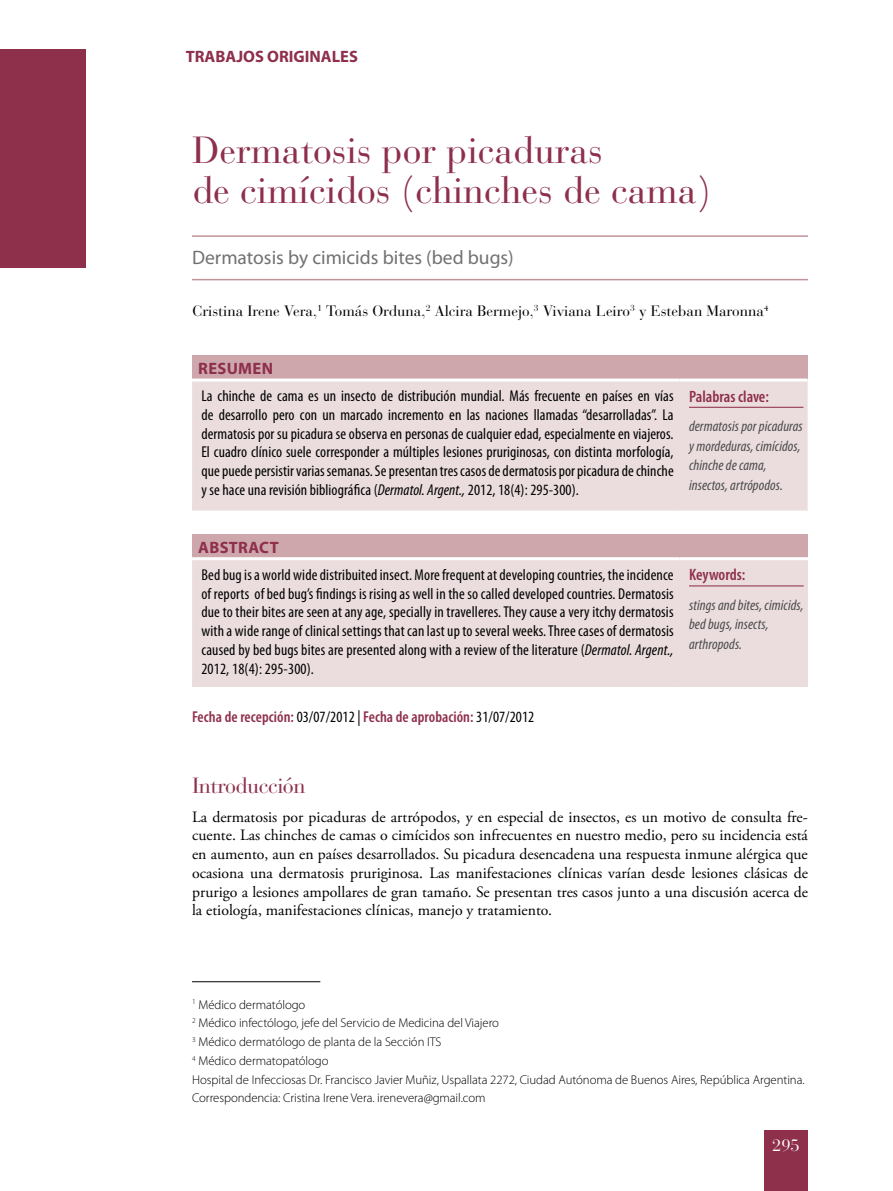
<style>
.page{position:relative;width:893px;height:1191px;background:#fff}
.page>*{position:absolute;margin:0;border:0;box-sizing:border-box;transform-origin:0 0}
.t1{font:37.5px/40.5px "Bauer Bodoni";color:#8e2f4c}
.t2{font:21.75px "Bauer Bodoni";letter-spacing:-.02em;color:#8e2f4c}
.t3{font:19.5px "Myriad Pro";color:#707172}
.t4{font:700 16.5px "Myriad Pro";color:#8e2f4c}
.t5{font:600 condensed 16.5px "Myriad Pro";color:#8e2f4c}
.t6{font:700 16.5px "Myriad Pro";letter-spacing:.02em;color:#8e2f4c}
.t7{font:16.5px "Bauer Bodoni";color:#fff}
.t8{font:condensed 15.75px/18.8px "Myriad Pro";letter-spacing:.005em;color:#000;text-align:justify}
.t9{font:15.75px/18.8px "Adobe Garamond Pro";color:#000;text-align:justify}
.t10{font:600 condensed 15.75px "Myriad Pro";letter-spacing:.005em;color:#8e2f4c}
.t11{font:italic condensed 15px/19.5px "Myriad Pro";letter-spacing:.005em;color:#4b4b4d}
.t12{font:15px "Bauer Bodoni";color:#000}
.t13{font:300 12.75px/18.8px "Myriad Pro";letter-spacing:-.005em;color:#000}
.s1{font-style:italic}
.s2{font-weight:400;color:#000}
</style>
<div class="page">
<div style="left:764px;top:1130px;width:44px;height:61px;background:#8e2f4c"></div>
<div style="left:0;top:50px;width:85px;height:218px;background:#8e2f4c"></div>
<hr style="left:192px;top:235px;width:616px;height:2px;background:#c19298">
<hr style="left:192px;top:279px;width:616px;height:1px;background:#c19298">
<hr style="left:192px;top:981px;width:128px;height:1px;background:#000">
<div style="left:192px;top:356px;width:616px;height:24px;background:#cda7ac"></div>
<div style="left:192px;top:381px;width:616px;height:129px;background:#ebddde"></div>
<hr style="left:192px;top:378px;width:488px;height:3px;background:#fff">
<hr style="left:680px;top:378px;width:128px;height:3px;background:#fff">
<hr style="left:689px;top:407px;width:114px;height:1px;background:#8e2f4c">
<div style="left:192px;top:534px;width:616px;height:24px;background:#cda7ac"></div>
<div style="left:192px;top:560px;width:616px;height:127px;background:#ebddde"></div>
<hr style="left:192px;top:557px;width:488px;height:3px;background:#fff">
<hr style="left:680px;top:557px;width:128px;height:3px;background:#fff">
<hr style="left:689px;top:585px;width:115px;height:1px;background:#8e2f4c">
<p class="t4" style="left:186px;top:46px;width:174px">TRABAJOS ORIGINALES</p>
<h1 class="t1" style="left:192px;top:130px;width:520px">Dermatosis por picaduras<br>de cimícidos (chinches de cama)</h1>
<p class="t3" style="left:192px;top:245px;width:323px">Dermatosis by cimicids bites (bed bugs)</p>
<p class="t12" style="left:192px;top:302px;width:578px">Cristina Irene Vera,<sup>1</sup> Tomás Orduna,<sup>2</sup> Alcira Bermejo,<sup>3</sup> Viviana Leiro<sup>3</sup> y Esteban Maronna<sup>4</sup></p>
<p class="t6" style="left:198px;top:358px;width:76px">RESUMEN</p>
<p class="t8" style="left:201px;top:386px;width:474px">La chinche de cama es un insecto de distribución mundial. Más frecuente en países en vías de desarrollo pero con un marcado incremento en las naciones llamadas “desarrolladas”. La dermatosis por su picadura se observa en personas de cualquier edad, especialmente en viajeros.<br>El cuadro clínico suele corresponder a múltiples lesiones pruriginosas, con distinta morfología, que puede persistir varias semanas. Se presentan tres casos de dermatosis por picadura de chinche y se hace una revisión bibliográfica (<span class="s1">Dermatol. Argent.,</span> 2012, 18(4): 295-300).</p>
<p class="t5" style="left:689px;top:386px;width:81px">Palabras clave:</p>
<p class="t11" style="left:689px;top:416px;width:115px">dermatosis por picaduras y mordeduras, cimícidos, chinche de cama, insectos, artrópodos.</p>
<p class="t4" style="left:198px;top:536px;width:12px">ABSTRA</p>
<p class="t4" style="left:259px;top:536px;width:20px">CT</p>
<p class="t8" style="left:201px;top:565px;width:474px">Bed bug is a world wide distribuited insect. More frequent at developing countries, the incidence of reports of bed bug’s findings is rising as well in the so called developed countries. Dermatosis due to their bites are seen at any age, specially in travelleres. They cause a very itchy dermatosis with a wide range of clinical settings that can last up to several weeks. Three cases of dermatosis caused by bed bugs bites are presented along with a review of the literature (<span class="s1">Dermatol. Argent., </span>2012, 18(4): 295-300).</p>
<p class="t5" style="left:689px;top:565px;width:58px">Keywords:</p>
<p class="t11" style="left:689px;top:595px;width:116px">stings and bites, cimicids, bed bugs, insects, arthropods.</p>
<p class="t10" style="left:192px;top:707px;width:344px">Fecha de recepción: <span class="s2">03/07/2012 |</span> Fecha de aprobación: <span class="s2">31/07/2012</span></p>
<h2 class="t2" style="left:192px;top:773px;width:115px">Introducción</h2>
<p class="t9" style="left:192px;top:808px;width:617px">La dermatosis por picaduras de artrópodos, y en especial de insectos, es un motivo de consulta fre&shy;cuente. Las chinches de camas o cimícidos son infrecuentes en nuestro medio, pero su incidencia está en aumento, aun en países desarrollados. Su picadura desencadena una respuesta inmune alérgica que ocasiona una dermatosis pruriginosa. Las manifestaciones clínicas varían desde lesiones clásicas de prurigo a lesiones ampollares de gran tamaño. Se presentan tres casos junto a una discusión acerca de la etiología, manifestaciones clínicas, manejo y tratamiento.</p>
<p class="t13" style="left:192px;top:994px;width:614px"><sup>1</sup> Médico dermatólogo<br><sup>2</sup> Médico infectólogo, jefe del Servicio de Medicina del Viajero<br><sup>3</sup> Médico dermatólogo de planta de la Sección ITS<br><sup>4</sup> Médico dermatopatólogo<br>Hospital de Infecciosas Dr. Francisco Javier Muñiz, Uspallata 2272, Ciudad Autónoma de Buenos Aires, República Argentina.<br>Correspondencia: Cristina Irene Vera. irenevera@gmail.com</p>
<p class="t7" style="left:772px;top:1135px;width:29px">295</p>
</div>
